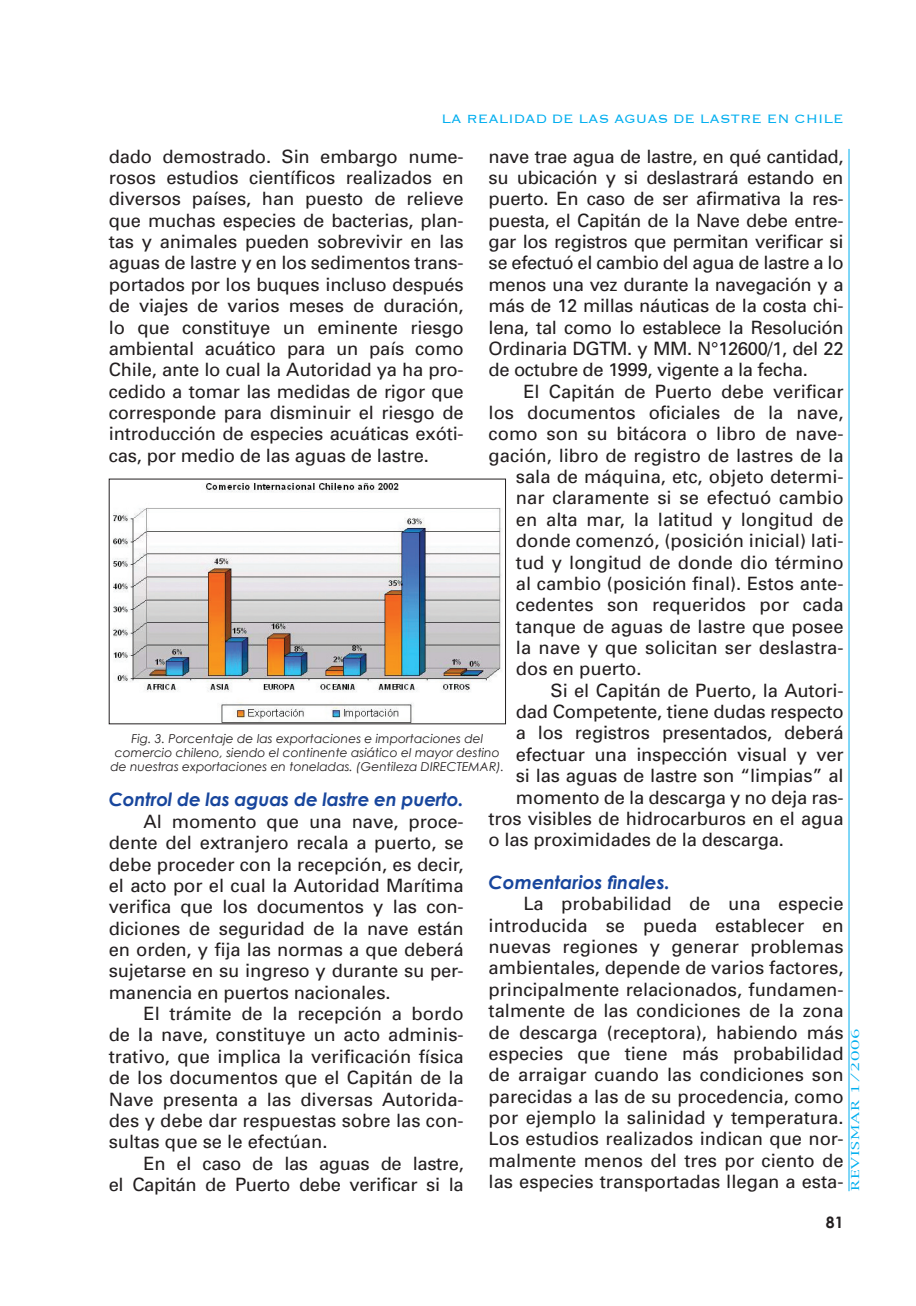
<style>
.page{position:relative;width:916px;height:1306px;background:#fff}
.page>*{position:absolute;margin:0;border:0;box-sizing:border-box;transform-origin:0 0}
.t1{font:18.38px/21.3px "Univers";color:#231f20;text-align:justify}
.t2{font:18.38px/21.3px "Univers";letter-spacing:-.02em;color:#231f20;text-align:right}
.t3{font:italic 700 18.38px "Century Gothic";letter-spacing:-.01em;color:#18469d}
.t4{font:300 15.75px "Copperplate";color:#00aeef}
.t5{font:700 15.75px "Century Gothic";color:#231f20}
.t6{font:italic 12.25px/14px "Century Gothic";color:#231f20;text-align:center}
.t7{font:10.5px "New York";letter-spacing:.05em;color:#00aeef;scale:1.5 1}
</style>
<div class="page">
<hr style="left:848px;top:149px;width:1px;height:1042px;background:#00aeef">
<img style="left:112px;top:482px;width:390px;height:240px">
<p class="t4" style="left:441px;top:109px;width:403px">LA REALIDAD DE LAS AGUAS DE LASTRE EN CHILE</p>
<p class="t1" style="left:109px;top:146px;width:356px">dado demostrado. Sin embargo nume&shy;rosos estudios científicos realizados en diversos países, han puesto de relieve que muchas especies de bacterias, plan&shy;tas y animales pueden sobrevivir en las aguas de lastre y en los sedimentos trans&shy;portados por los buques incluso después de viajes de varios meses de duración, lo que constituye un eminente riesgo ambiental acuático para un país como Chile, ante lo cual la Autoridad ya ha pro&shy;cedido a tomar las medidas de rigor que corresponde para disminuir el riesgo de introducción de especies acuáticas exóti&shy;cas, por medio de las aguas de lastre.</p>
<p class="t1" style="left:488px;top:146px;width:356px">nave trae agua de lastre, en qué cantidad, su ubicación y si deslastrará estando en puerto. En caso de ser afirmativa la res&shy;puesta, el Capitán de la Nave debe entre&shy;gar los registros que permitan verificar si se efectuó el cambio del agua de lastre a lo menos una vez durante la navegación y a más de 12 millas náuticas de la costa chi&shy;lena, tal como lo establece la Resolución Ordinaria DGTM. y MM. N°12600/1, del 22 de octubre de 1999, vigente a la fecha.</p>
<p class="t1" style="left:523px;top:380px;width:321px">El Capitán de Puerto debe verificar</p>
<p class="t1" style="left:488px;top:402px;width:356px">los documentos oficiales de la nave,</p>
<p class="t1" style="left:488px;top:423px;width:356px">como son su bitácora o libro de nave-</p>
<p class="t1" style="left:488px;top:445px;width:356px">gación, libro de registro de lastres de la</p>
<p class="t1" style="left:515px;top:466px;width:329px">sala de máquina, etc, objeto determi-</p>
<p class="t1" style="left:515px;top:487px;width:329px">nar claramente si se efectuó cambio</p>
<p class="t1" style="left:515px;top:509px;width:329px">en alta mar, la latitud y longitud de</p>
<p class="t1" style="left:515px;top:530px;width:329px">donde comenzó, (posición inicial) lati-</p>
<p class="t1" style="left:515px;top:551px;width:329px">tud y longitud de donde dio término</p>
<p class="t1" style="left:515px;top:573px;width:329px">al cambio (posición final). Estos ante-</p>
<p class="t1" style="left:515px;top:594px;width:329px">cedentes son requeridos por cada</p>
<p class="t1" style="left:515px;top:615px;width:329px">tanque de aguas de lastre que posee</p>
<p class="t1" style="left:515px;top:637px;width:329px">la nave y que solicitan ser deslastra-</p>
<p class="t1" style="left:515px;top:658px;width:127px">dos en puerto.</p>
<p class="t1" style="left:550px;top:679px;width:294px">Si el Capitán de Puerto, la Autori-</p>
<p class="t1" style="left:515px;top:701px;width:329px">dad Competente, tiene dudas respecto</p>
<p class="t1" style="left:515px;top:722px;width:329px">a los registros presentados, deberá</p>
<p class="t1" style="left:515px;top:743px;width:329px">efectuar una inspección visual y ver</p>
<p class="t1" style="left:515px;top:765px;width:329px">si las aguas de lastre son “limpias” al</p>
<p class="t1" style="left:515px;top:786px;width:329px">momento de la descarga y no deja ras-</p>
<p class="t1" style="left:488px;top:807px;width:356px">tros visibles de hidrocarburos en el agua</p>
<p class="t1" style="left:488px;top:829px;width:297px">o las proximidades de la descarga.</p>
<p class="t3" style="left:488px;top:870px;width:183px">Comentarios finales.</p>
<p class="t1" style="left:488px;top:893px;width:356px;text-indent:35px">La probabilidad de una especie introducida se pueda establecer en nuevas regiones y generar problemas ambientales, depende de varios factores, principalmente relacionados, fundamen&shy;talmente de las condiciones de la zona de descarga (receptora), habiendo más especies que tiene más probabilidad de arraigar cuando las condiciones son parecidas a las de su procedencia, como por ejemplo la salinidad y temperatura.<br>Los estudios realizados indican que nor&shy;malmente menos del tres por ciento de las especies transportadas llegan a esta-</p>
<p class="t6" style="left:110px;top:731px;width:395px">Fig. 3. Porcentaje de las exportaciones e importaciones del comercio chileno, siendo el continente asiático el mayor destino de nuestras exportaciones en toneladas. (Gentileza DIRECTEMAR).</p>
<p class="t3" style="left:109px;top:788px;width:356px">Control de las aguas de lastre en puerto.</p>
<p class="t1" style="left:109px;top:810px;width:356px;text-indent:35px">Al momento que una nave, proce&shy;dente del extranjero recala a puerto, se debe proceder con la recepción, es decir, el acto por el cual la Autoridad Marítima verifica que los documentos y las con&shy;diciones de seguridad de la nave están en orden, y fija las normas a que deberá sujetarse en su ingreso y durante su per&shy;manencia en puertos nacionales.</p>
<p class="t1" style="left:109px;top:1003px;width:356px;text-indent:35px">El trámite de la recepción a bordo de la nave, constituye un acto adminis&shy;trativo, que implica la verificación física de los documentos que el Capitán de la Nave presenta a las diversas Autorida&shy;des y debe dar respuestas sobre las con&shy;sultas que se le efectúan.</p>
<p class="t2" style="left:109px;top:1152px;width:356px">En el caso de las aguas de lastre,<br>el Capitán de Puerto debe verificar si la</p>
<p class="t7" style="left:848px;top:1191px;width:110px;rotate:-90deg">REVISMAR 1/2006</p>
<p class="t5" style="left:825px;top:1212px;width:19px">81</p>
</div>
